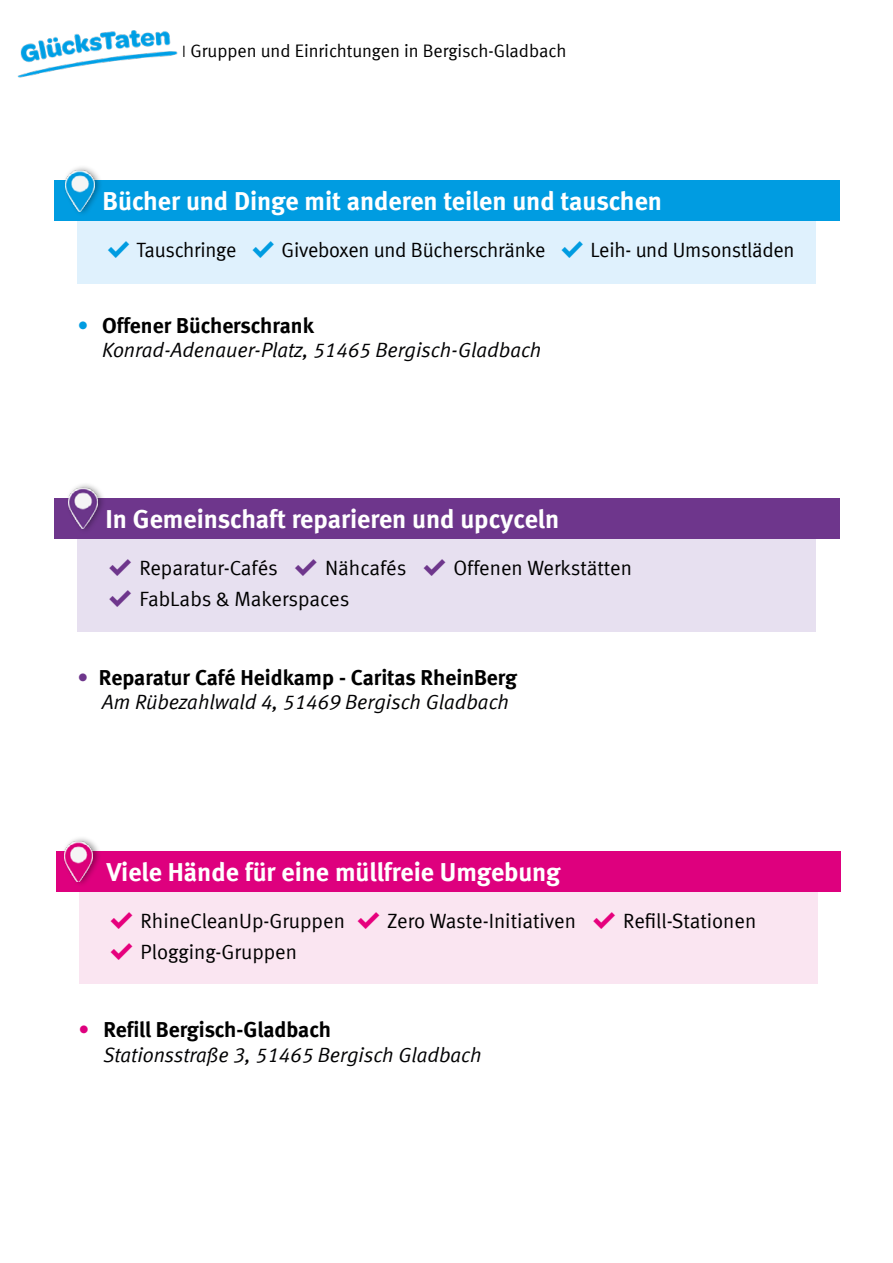
<style>
.page{position:relative;width:893px;height:1263px;background:#fff}
.page>*{position:absolute;margin:0;border:0;box-sizing:border-box;transform-origin:0 0}
.t1{font:700 26.1px "VZ Meta LF";color:#fff}
.t2{font:700 21.75px "VZ Meta LF";color:#000}
.t3{font:20.55px "VZ Meta LF";letter-spacing:-.005em;color:#000}
.t4{font:italic 20.55px "VZ Meta LF";color:#020203}
.t5{font:18.15px "VZ Meta LF";color:#000}
.s1{font-family:"Calibri";font-weight:300}
.s2{color:#009ce1}
.s3{font-weight:400;color:#009ce1}
.s4{color:#6e368c}
.s5{color:#e6007d}
.s6{color:#de007e}
</style>
<div class="page">
<img style="left:17px;top:30px;width:161px;height:48px">
<div style="left:77px;top:531px;width:739px;height:100px;background:#e7e0f0"></div>
<div style="left:54px;top:498px;width:785px;height:41px;background:#6e368c"></div>
<div style="left:66px;top:482px;width:40px;height:52px;background:#000;opacity:.4"></div>
<img style="left:69px;top:483px;width:28px;height:46px">
<div style="left:77px;top:213px;width:739px;height:70px;background:#dff1fd"></div>
<div style="left:54px;top:180px;width:785px;height:41px;background:#009ce1"></div>
<div style="left:63px;top:165px;width:40px;height:52px;background:#000;opacity:.4"></div>
<img style="left:66px;top:165px;width:28px;height:46px">
<div style="left:79px;top:884px;width:738px;height:100px;background:#fae5f1"></div>
<div style="left:56px;top:851px;width:784px;height:41px;background:#de007e"></div>
<div style="left:62px;top:835px;width:40px;height:53px;background:#000;opacity:.4"></div>
<img style="left:65px;top:835px;width:28px;height:47px">
<p class="t5" style="left:182px;top:40px;width:386px"><span class="s1">ӏ</span> Gruppen und Einrichtungen in Bergisch-Gladbach</p>
<p class="t1" style="left:102px;top:185px;width:561px">Bücher und Dinge mit anderen teilen und tauschen</p>
<p class="t3" style="left:105px;top:238px;width:691px"><span class="s2">✔</span> Tauschringe <span class="s2">✔</span> Giveboxen und Bücherschränke <span class="s2">✔</span> Leih- und Umsonstläden</p>
<p class="t2" style="left:78px;top:312px;width:238px"><span class="s3">•</span> Offener Bücherschrank</p>
<p class="t4" style="left:102px;top:338px;width:441px">Konrad-Adenauer-Platz, 51465 Bergisch-Gladbach</p>
<p class="t1" style="left:105px;top:503px;width:455px">In Gemeinschaft reparieren und upcyceln</p>
<p class="t3" style="left:106px;top:556px;width:527px"><span class="s4">✔</span> Reparatur-Cafés <span class="s4">✔</span> Nähcafés <span class="s4">✔</span> Offenen Werkstätten</p>
<p class="t3" style="left:106px;top:587px;width:245px"><span class="s4">✔</span> FabLabs &amp; Makerspaces</p>
<p class="t2" style="left:78px;top:664px;width:441px"><span class="s4">•</span> Reparatur Café Heidkamp - Caritas RheinBerg</p>
<p class="t4" style="left:102px;top:690px;width:408px">Am Rübezahlwald 4, 51469 Bergisch Gladbach</p>
<p class="t1" style="left:107px;top:856px;width:455px">Viele Hände für eine müllfreie Umgebung</p>
<p class="t3" style="left:108px;top:909px;width:650px"><span class="s5">✔</span> RhineCleanUp-Gruppen <span class="s5">✔</span> Zero Waste-Initiativen <span class="s5">✔</span> Refill-Stationen</p>
<p class="t3" style="left:108px;top:939px;width:191px"><span class="s5">✔</span> Plogging-Gruppen</p>
<p class="t2" style="left:79px;top:1017px;width:254px"><span class="s6">•</span> Refill Bergisch-Gladbach</p>
<p class="t4" style="left:103px;top:1043px;width:380px">Stationsstraße 3, 51465 Bergisch Gladbach</p>
</div>
